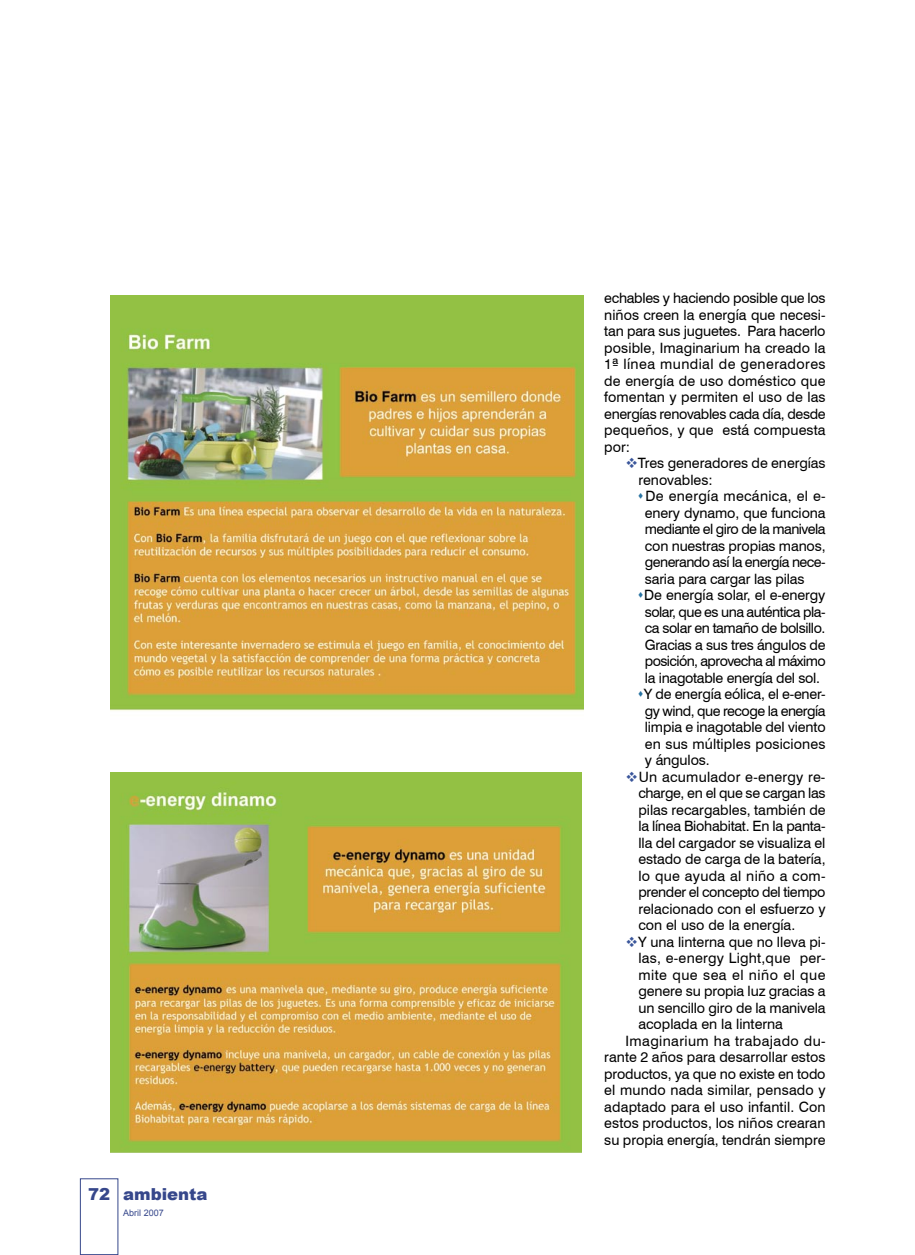
<style>
.page{position:relative;width:915px;height:1255px;background:#fff}
.page>*{position:absolute;margin:0;border:0;box-sizing:border-box;transform-origin:0 0}
.t1{font:900 16.5px "Arial";color:#36478b}
.Texto_general{font:14.25px/16.5px "Swiss 721 BT";letter-spacing:-.01em;color:#000;text-align:justify}
.Texto_general-2{font:14.25px/16.5px "Swiss 721 BT";letter-spacing:-.03em;color:#000;text-align:center}
.t2{font:9px "Arial";color:#36478b}
.s1{color:#3a569b}
.s2{color:#2973a2}
</style>
<div class="page">
<div style="left:80px;top:1178px;width:38px;height:76px;border:1px solid #36478b"></div>
<img style="left:111px;top:772px;width:470px;height:380px">
<img style="left:111px;top:296px;width:472px;height:415px">
<p class="t1" style="left:88px;top:1181px;width:24px">72</p>
<p class="t1" style="left:123px;top:1181px;width:86px">ambienta</p>
<p class="t2" style="left:123px;top:1207px;width:42px">Abril 2007</p>
<p class="Texto_general" style="left:604px;top:289px;width:223px">echables y haciendo posible que los niños creen la energía que necesi&shy;tan para sus juguetes. Para hacerlo posible, Imaginarium ha creado la 1ª línea mundial de generadores de energía de uso doméstico que fomentan y permiten el uso de las energías renovables cada día, desde pequeños, y que está compuesta por:</p>
<p class="Texto_general" style="left:638px;top:454px;width:189px;text-indent:-13px"><span class="s1">❖</span>Tres generadores de energías renovables:</p>
<p class="Texto_general" style="left:644px;top:487px;width:182px;text-indent:-8px"><span class="s2">▲</span>De energía mecánica, el e&shy;enery dynamo, que funciona mediante el giro de la manivela con nuestras propias manos, generando así la energía nece&shy;saria para cargar las pilas</p>
<p class="Texto_general-2" style="left:637px;top:586px;width:190px"><span class="s2">▲</span>De energía solar, el e-energy solar, que es una auténtica pla&shy;ca solar en tamaño de bolsillo.<br>Gracias a sus tres ángulos de posición, aprovecha al máximo la inagotable energía del sol.</p>
<p class="Texto_general" style="left:644px;top:685px;width:182px;text-indent:-8px"><span class="s2">▲</span>Y de energía eólica, el e-ener&shy;gy wind, que recoge la energía limpia e inagotable del viento en sus múltiples posiciones y ángulos.</p>
<p class="Texto_general" style="left:638px;top:768px;width:189px;text-indent:-13px"><span class="s1">❖</span>Un acumulador e-energy re&shy;charge, en el que se cargan las pilas recargables, también de la línea Biohabitat. En la panta&shy;lla del cargador se visualiza el estado de carga de la batería, lo que ayuda al niño a com&shy;prender el concepto del tiempo relacionado con el esfuerzo y con el uso de la energía.</p>
<p class="Texto_general" style="left:638px;top:933px;width:189px;text-indent:-13px"><span class="s1">❖</span>Y una linterna que no lleva pi&shy;las, e-energy Light,que per&shy;mite que sea el niño el que genere su propia luz gracias a un sencillo giro de la manivela acoplada en la linterna</p>
<p class="Texto_general" style="left:604px;top:1032px;width:223px;text-indent:21px">Imaginarium ha trabajado du&shy;rante 2 años para desarrollar estos productos, ya que no existe en todo el mundo nada similar, pensado y adaptado para el uso infantil. Con estos productos, los niños crearan su propia energía, tendrán siempre</p>
</div>
